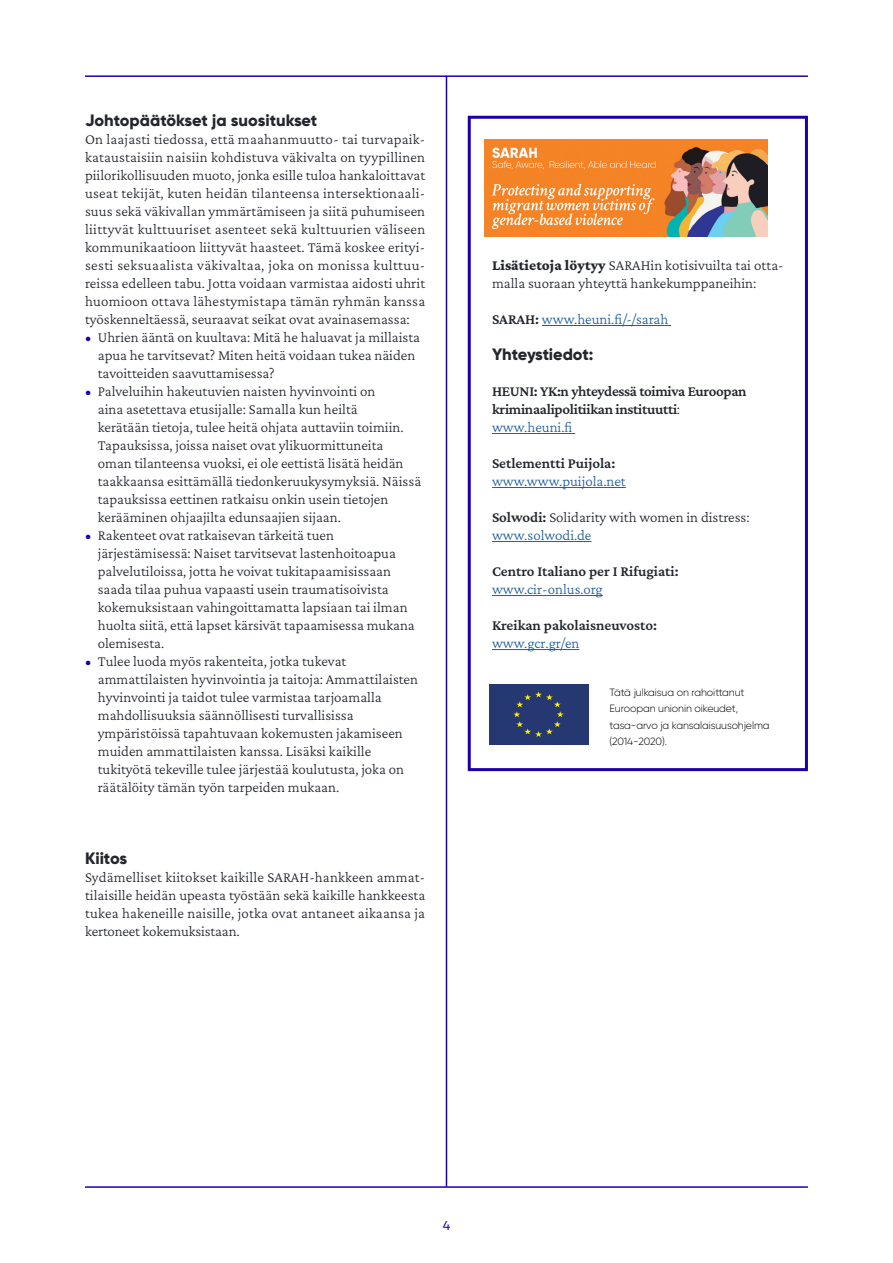
<style>
.page{position:relative;width:893px;height:1263px;background:#fff}
.page>*{position:absolute;margin:0;border:0;box-sizing:border-box;transform-origin:0 0}
.Body{font:800 16.5px "Gilroy";letter-spacing:-.005em;color:#23272d}
.Body-2{font:300 15px/18px "Crimson Pro";color:#23272d}
.Body-3{font:600 15px/18px "Crimson Pro";color:#23272d}
.Body-4{font:600 15px/18px "Crimson Pro";letter-spacing:-.02em;color:#23272d}
.Body-5{font:300 15px "Crimson Pro";color:#215e9e}
.t1{font:13.5px "Fieldwork Geo Light";color:#1a00ad}
.References_and_Sourc{font:300 10.5px/16.5px "Gilroy";letter-spacing:-.01em;color:#000}
.s1{color:#1a00ad}
.s2{font-weight:800}
.s3{font-weight:600;color:#23272d}
.s4{font-weight:300}
.s5{font-weight:300;color:#215e9e}
.s6{font-weight:600}
.s7{color:#215e9e}
</style>
<div class="page">
<img style="left:485px;top:139px;width:283px;height:98px">
<hr style="left:85px;top:1186px;width:723px;height:2px;background:#1a00ad">
<hr style="left:85px;top:75px;width:723px;height:2px;background:#1a00ad">
<hr style="left:446px;top:76px;width:1px;height:1111px;background:#1a00ad">
<hr style="left:542px;top:325px;width:129px;height:1px;background:#215e9e">
<hr style="left:492px;top:433px;width:83px;height:1px;background:#215e9e">
<hr style="left:492px;top:487px;width:134px;height:1px;background:#215e9e">
<hr style="left:492px;top:541px;width:99px;height:1px;background:#215e9e">
<hr style="left:492px;top:595px;width:111px;height:1px;background:#215e9e">
<hr style="left:492px;top:649px;width:87px;height:1px;background:#215e9e">
<div style="left:468px;top:116px;width:340px;height:655px;border:3px solid #1a00ad"></div>
<div style="left:489px;top:684px;width:99px;height:61px;background:#253871"></div>
<svg style="left:513px;top:691px;width:51px;height:46px"></svg>
<p class="Body" style="left:85px;top:110px;width:234px">Johtopäätökset ja suositukset</p>
<p class="Body-2" style="left:85px;top:130px;width:342px;text-align:justify">On laajasti tiedossa, että maahanmuutto- tai turvapaik&shy;kataustaisiin naisiin kohdistuva väkivalta on tyypillinen piilorikollisuuden muoto, jonka esille tuloa hankaloittavat useat tekijät, kuten heidän tilanteensa intersektionaali&shy;suus sekä väkivallan ymmärtämiseen ja siitä puhumiseen liittyvät kulttuuriset asenteet sekä kulttuurien väliseen kommunikaatioon liittyvät haasteet. Tämä koskee erityi&shy;sesti seksuaalista väkivaltaa, joka on monissa kulttuu&shy;reissa edelleen tabu. Jotta voidaan varmistaa aidosti uhrit huomioon ottava lähestymistapa tämän ryhmän kanssa työskenneltäessä, seuraavat seikat ovat avainasemassa:</p>
<p class="Body-2" style="left:98px;top:328px;width:324px;text-indent:-13px"><span class="s1">•</span> Uhrien ääntä on kuultava: Mitä he haluavat ja millaista apua he tarvitsevat? Miten heitä voidaan tukea näiden tavoitteiden saavuttamisessa?</p>
<p class="Body-2" style="left:98px;top:382px;width:325px;text-indent:-13px"><span class="s1">•</span> Palveluihin hakeutuvien naisten hyvinvointi on<br>aina asetettava etusijalle: Samalla kun heiltä<br>kerätään tietoja, tulee heitä ohjata auttaviin toimiin.<br>Tapauksissa, joissa naiset ovat ylikuormittuneita<br>oman tilanteensa vuoksi, ei ole eettistä lisätä heidän taakkaansa esittämällä tiedonkeruukysymyksiä. Näissä tapauksissa eettinen ratkaisu onkin usein tietojen kerääminen ohjaajilta edunsaajien sijaan.</p>
<p class="Body-2" style="left:98px;top:526px;width:318px;text-indent:-13px"><span class="s1">•</span> Rakenteet ovat ratkaisevan tärkeitä tuen järjestämisessä: Naiset tarvitsevat lastenhoitoapua palvelutiloissa, jotta he voivat tukitapaamisissaan saada tilaa puhua vapaasti usein traumatisoivista kokemuksistaan vahingoittamatta lapsiaan tai ilman huolta siitä, että lapset kärsivät tapaamisessa mukana olemisesta.</p>
<p class="Body-2" style="left:98px;top:652px;width:322px;text-indent:-13px"><span class="s1">•</span> Tulee luoda myös rakenteita, jotka tukevat ammattilaisten hyvinvointia ja taitoja: Ammattilaisten hyvinvointi ja taidot tulee varmistaa tarjoamalla mahdollisuuksia säännöllisesti turvallisissa ympäristöissä tapahtuvaan kokemusten jakamiseen muiden ammattilaisten kanssa. Lisäksi kaikille tukityötä tekeville tulee järjestää koulutusta, joka on räätälöity tämän työn tarpeiden mukaan.</p>
<p class="Body" style="left:85px;top:848px;width:44px">Kiitos</p>
<p class="Body-2" style="left:85px;top:868px;width:342px;text-align:justify">Sydämelliset kiitokset kaikille SARAH-hankkeen ammat&shy;tilaisille heidän upeasta työstään sekä kaikille hankkeesta tukea hakeneille naisille, jotka ovat antaneet aikaansa ja kertoneet kokemuksistaan.</p>
<p class="Body-2" style="left:492px;top:256px;width:293px"><span class="s2">Lisätietoja löytyy</span> SARAHin kotisivuilta tai otta&shy;malla suoraan yhteyttä hankekumppaneihin:</p>
<p class="Body-5" style="left:492px;top:310px;width:178px"><span class="s3">SARAH:</span> www.heuni.fi/-/sarah</p>
<p class="Body" style="left:492px;top:344px;width:103px">Yhteystiedot:</p>
<p class="Body-4" style="left:492px;top:382px;width:256px">HEUNI: YK:n yhteydessä toimiva Euroopan kriminaalipolitiikan instituutti<span class="s4">: </span><span class="s5">www.heuni.fi</span></p>
<p class="Body-3" style="left:492px;top:454px;width:135px">Setlementti Puijola: <span class="s5">www.www.puijola.net</span></p>
<p class="Body-2" style="left:492px;top:508px;width:259px"><span class="s6">Solwodi:</span> Solidarity with women in distress: <span class="s7">www.solwodi.de</span></p>
<p class="Body-3" style="left:492px;top:562px;width:188px">Centro Italiano per I Rifugiati: <span class="s5">www.cir-onlus.org</span></p>
<p class="Body-3" style="left:492px;top:616px;width:166px">Kreikan pakolaisneuvosto: <span class="s5">www.gcr.gr/en</span></p>
<p class="References_and_Sourc" style="left:609px;top:684px;width:162px">Tätä julkaisua on rahoittanut<br>Euroopan unionin oikeudet, tasa-arvo ja kansalaisuusohjelma (2014-2020).</p>
<p class="t1" style="left:443px;top:1215px;width:9px">4</p>
</div>
